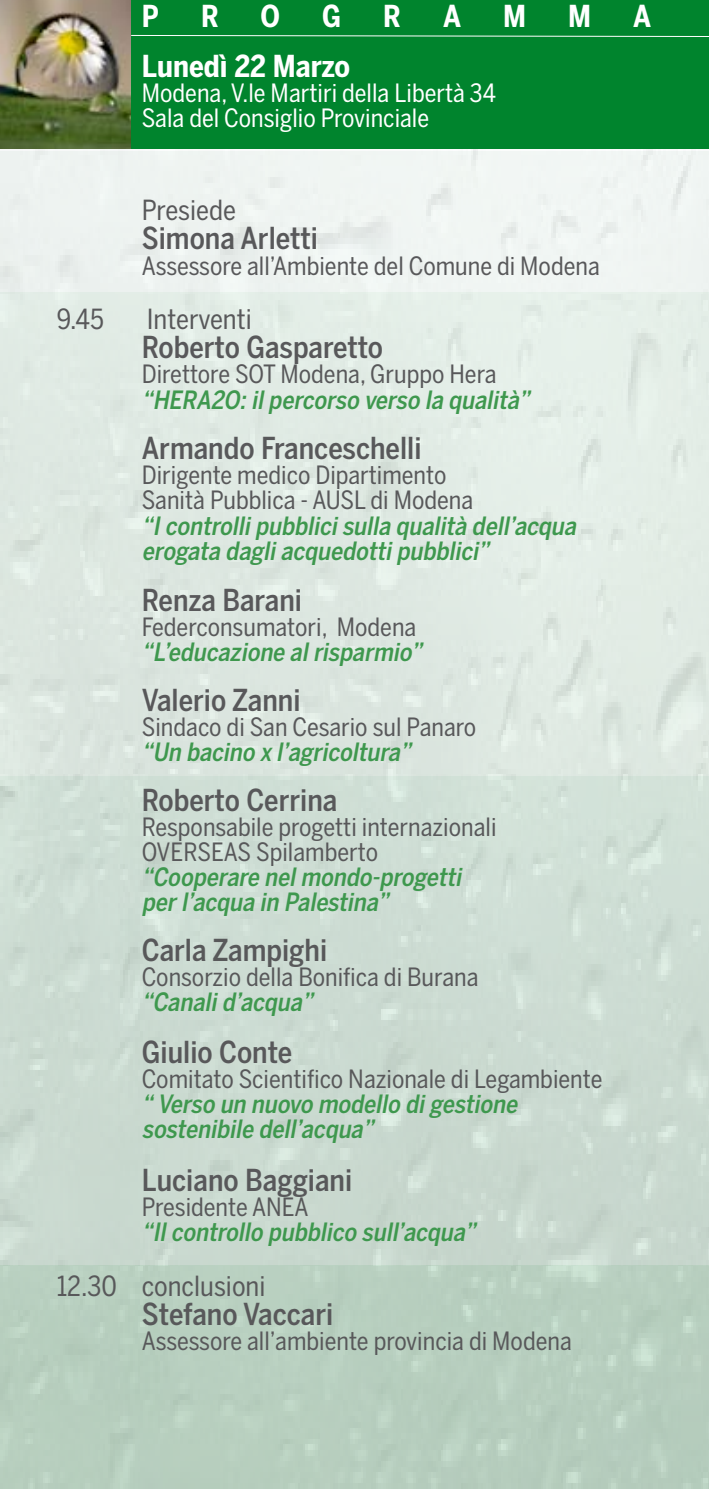
<style>
.page{position:relative;width:709px;height:1489px;background:#fff}
.page>*{position:absolute;margin:0;border:0;box-sizing:border-box;transform-origin:0 0}
.t1{font:500 30px "Benton Sans Cond";color:#58585a}
.t2{font:700 30px "Benton Sans Cond";color:#fff}
.t3{font:27.5px "Benton Sans Cond";color:#58585a}
.t4{font:25px/25px "Benton Sans Cond";color:#58585a}
.t5{font:italic 500 25px/25px "Benton Sans Cond";letter-spacing:-.015em;color:#3e984e}
.t6{font:25px/25px "Benton Sans Cond";color:#fff}
</style>
<div class="page">
<div style="left:0;top:0;width:709px;height:149px;background:#00842d"></div>
<img style="left:0;top:0;width:130px;height:149px">
<svg style="left:130px;top:35px;width:579px;height:2px"></svg>
<p class="t2" style="left:142px;top:-1px;width:19px">P</p>
<p class="t2" style="left:201px;top:-1px;width:19px">R</p>
<p class="t2" style="left:261px;top:-1px;width:21px">O</p>
<p class="t2" style="left:322px;top:-1px;width:21px">G</p>
<p class="t2" style="left:383px;top:-1px;width:19px">R</p>
<p class="t2" style="left:443px;top:-1px;width:20px">A</p>
<p class="t2" style="left:503px;top:-1px;width:25px">M</p>
<p class="t2" style="left:568px;top:-1px;width:25px">M</p>
<p class="t2" style="left:633px;top:-1px;width:20px">A</p>
<p class="t2" style="left:142px;top:49px;width:210px">Lunedì 22 Marzo</p>
<p class="t6" style="left:142px;top:80px;width:356px">Modena, V.le Martiri della Libertà 34<br>Sala del Consiglio Provinciale</p>
<p class="t3" style="left:142px;top:194px;width:96px">Presiede</p>
<p class="t1" style="left:142px;top:220px;width:178px">Simona Arletti</p>
<p class="t4" style="left:142px;top:253px;width:459px">Assessore all’Ambiente del Comune di Modena</p>
<p class="t3" style="left:57px;top:303px;width:49px">9.45</p>
<p class="t3" style="left:147px;top:303px;width:106px">Interventi</p>
<p class="t1" style="left:142px;top:329px;width:243px">Roberto Gasparetto</p>
<p class="t4" style="left:142px;top:361px;width:356px">Direttore SOT Modena, Gruppo Hera</p>
<p class="t5" style="left:142px;top:387px;width:395px">“HERA2O:ilpercorso verso la qualità”</p>
<p class="t1" style="left:142px;top:430px;width:281px">Armando Franceschelli</p>
<p class="t4" style="left:142px;top:462px;width:333px">Dirigente medico Dipartimento<br>Sanità Pubblica - AUSL di Modena</p>
<p class="t5" style="left:142px;top:513px;width:441px">“Icontrollipubblicisulla qualità dell’acqua erogata dagliacquedottipubblici”</p>
<p class="t1" style="left:142px;top:582px;width:162px">Renza Barani</p>
<p class="t4" style="left:142px;top:613px;width:276px">Federconsumatori, Modena</p>
<p class="t5" style="left:142px;top:638px;width:287px">“L’educazione alrisparmio”</p>
<p class="t1" style="left:142px;top:682px;width:160px">Valerio Zanni</p>
<p class="t4" style="left:142px;top:713px;width:336px">Sindaco di San Cesario sul Panaro</p>
<p class="t5" style="left:142px;top:738px;width:276px">“Un bacino x l’agricoltura”</p>
<p class="t1" style="left:142px;top:782px;width:197px">Roberto Cerrina</p>
<p class="t4" style="left:142px;top:813px;width:356px">Responsabile progetti internazionali<br>OVERSEAS Spilamberto</p>
<p class="t5" style="left:142px;top:863px;width:326px">“Cooperare nelmondo-progetti perl’acqua in Palestina”</p>
<p class="t1" style="left:142px;top:932px;width:187px">Carla Zampighi</p>
<p class="t4" style="left:142px;top:963px;width:338px">Consorzio della Bonifica di Burana</p>
<p class="t5" style="left:142px;top:988px;width:178px">“Canalid’acqua”</p>
<p class="t1" style="left:142px;top:1034px;width:152px">Giulio Conte</p>
<p class="t4" style="left:142px;top:1066px;width:462px">Comitato Scientifico Nazionale di Legambiente</p>
<p class="t5" style="left:142px;top:1091px;width:382px">“ Verso un nuovo modello digestione sostenibile dell’acqua”</p>
<p class="t1" style="left:142px;top:1162px;width:212px">Luciano Baggiani</p>
<p class="t4" style="left:142px;top:1193px;width:168px">Presidente ANEA</p>
<p class="t5" style="left:142px;top:1218px;width:341px">“Ilcontrollo pubblico sull’acqua”</p>
<p class="t3" style="left:57px;top:1269px;width:210px">12.30 conclusioni</p>
<p class="t1" style="left:142px;top:1295px;width:193px">Stefano Vaccari</p>
<p class="t4" style="left:142px;top:1327px;width:431px">Assessore all’ambiente provincia di Modena</p>
</div>
